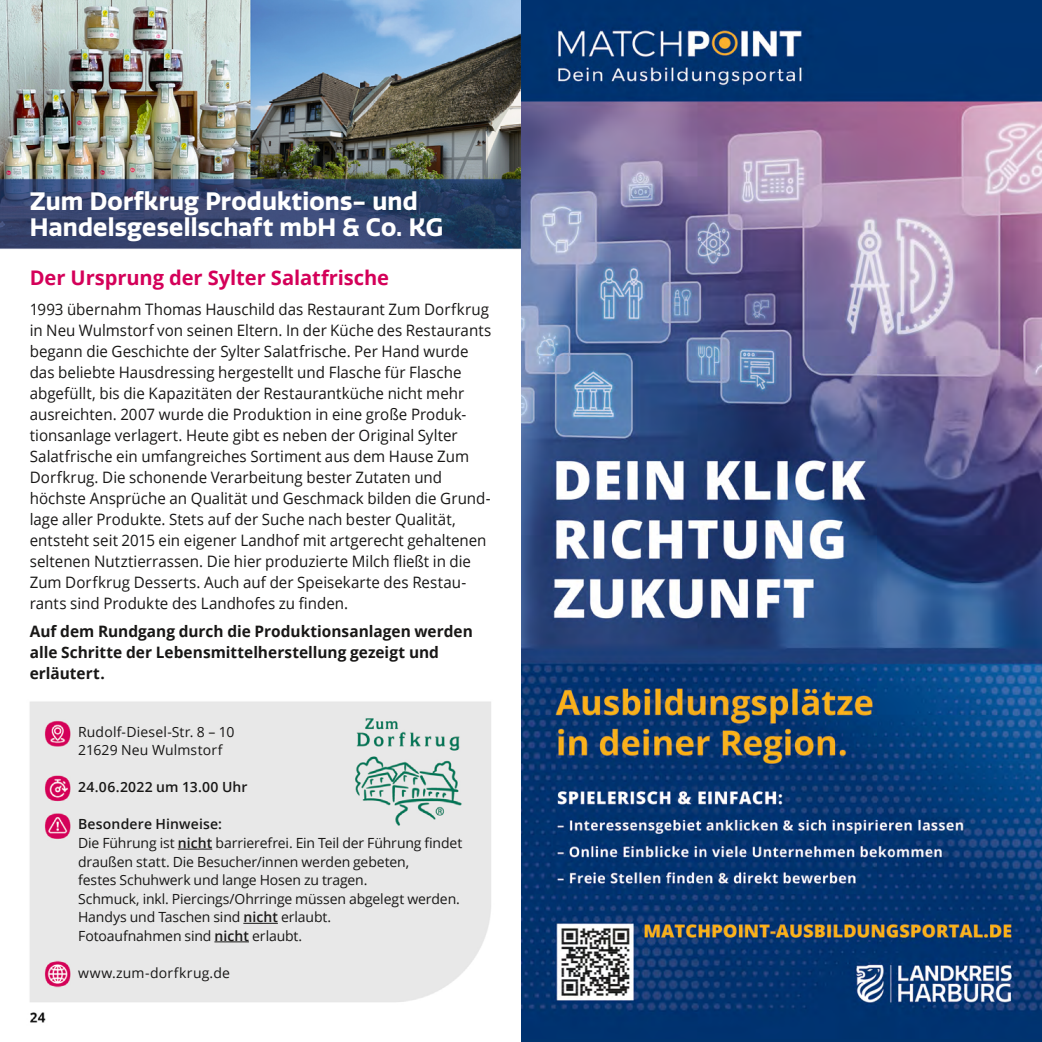
<style>
.page{position:relative;width:1042px;height:1042px;background:#fff}
.page>*{position:absolute;margin:0;border:0;box-sizing:border-box;transform-origin:0 0}
.t1{font:700 24.5px "Quatro";letter-spacing:.01em;color:#fff}
.t2{font:700 20.12px "Open Sans";letter-spacing:-.005em;color:#d40059}
.t3{font:15.75px/21px "Open Sans";color:#181716;scale:.96 1}
.t4{font:700 15.75px/21px "Open Sans";color:#181716}
.t5{font:14px/18.6px "Open Sans";letter-spacing:-.01em;color:#181716}
.t6{font:14px "Open Sans";letter-spacing:.01em;color:#181716}
.t7{font:600 14px "Open Sans";letter-spacing:.015em;color:#181716}
.t8{font:14px "Open Sans";letter-spacing:.015em;color:#181716}
.s1{font-weight:600}
</style>
<div class="page">
<img style="left:0;top:0;width:521px;height:1023px">
<hr style="left:178px;top:849px;width:34px;height:1px;background:#181716">
<hr style="left:243px;top:923px;width:35px;height:1px;background:#181716">
<hr style="left:214px;top:941px;width:35px;height:1px;background:#181716">
<img style="left:521px;top:0;width:521px;height:1039px">
<hr style="left:521px;top:1039px;width:521px;height:3px;background:#00336e">
<p class="t1" style="left:30px;top:186px;width:389px">Zum Dorfkrug Produktions- und</p>
<p class="t1" style="left:30px;top:213px;width:415px">Handelsgesellschaft mbH &amp; Co. KG</p>
<p class="t2" style="left:30px;top:263px;width:361px">Der Ursprung der Sylter Salatfrische</p>
<p class="t3" style="left:30px;top:299px;width:480px">1993 übernahm Thomas Hauschild das Restaurant Zum Dorfkrug</p>
<p class="t3" style="left:30px;top:320px;width:482px">in Neu Wulmstorf von seinen Eltern. In der Küche des Restaurants</p>
<p class="t3" style="left:30px;top:341px;width:482px">begann die Geschichte der Sylter Salatfrische. Per Hand wurde das beliebte Hausdressing hergestellt und Flasche für Flasche abgefüllt, bis die Kapazitäten der Restaurantküche nicht mehr ausreichten. 2007 wurde die Produktion in eine große Produk&shy;tionsanlage verlagert. Heute gibt es neben der Original Sylter Salatfrische ein umfangreiches Sortiment aus dem Hause Zum Dorfkrug. Die schonende Verarbeitung bester Zutaten und höchste Ansprüche an Qualität und Geschmack bilden die Grund&shy;lage aller Produkte. Stets auf der Suche nach bester Qualität, entsteht seit 2015 ein eigener Landhof mit artgerecht gehaltenen seltenen Nutztierrassen. Die hier produzierte Milch fließt in die Zum Dorfkrug Desserts. Auch auf der Speisekarte des Restau&shy;rants sind Produkte des Landhofes zu finden.</p>
<p class="t4" style="left:30px;top:621px;width:445px">Auf dem Rundgang durch die Produktionsanlagen werden alle Schritte der Lebensmittelherstellung gezeigt und</p>
<p class="t4" style="left:30px;top:663px;width:76px">erläutert.</p>
<p class="t6" style="left:78px;top:722px;width:158px">Rudolf-Diesel-Str. 8 – 10</p>
<p class="t6" style="left:78px;top:740px;width:146px">21629 Neu Wulmstorf</p>
<p class="t7" style="left:78px;top:777px;width:171px">24.06.2022 um 13.00 Uhr</p>
<p class="t7" style="left:78px;top:815px;width:145px">Besondere Hinweise:</p>
<p class="t5" style="left:78px;top:833px;width:386px">Die Führung ist <span class="s1">nicht</span> barrierefrei. Ein Teil der Führung findet draußen statt. Die Besucher/innen werden gebeten,</p>
<p class="t5" style="left:78px;top:870px;width:291px">festes Schuhwerk und lange Hosen zu tragen.</p>
<p class="t5" style="left:78px;top:889px;width:383px">Schmuck, inkl. Piercings/Ohrringe müssen abgelegt werden.<br>Handys und Taschen sind <span class="s1">nicht</span> erlaubt.</p>
<p class="t5" style="left:78px;top:926px;width:226px">Fotoaufnahmen sind <span class="s1">nicht</span> erlaubt.</p>
<p class="t8" style="left:78px;top:963px;width:153px">www.zum-dorfkrug.de</p>
</div>
